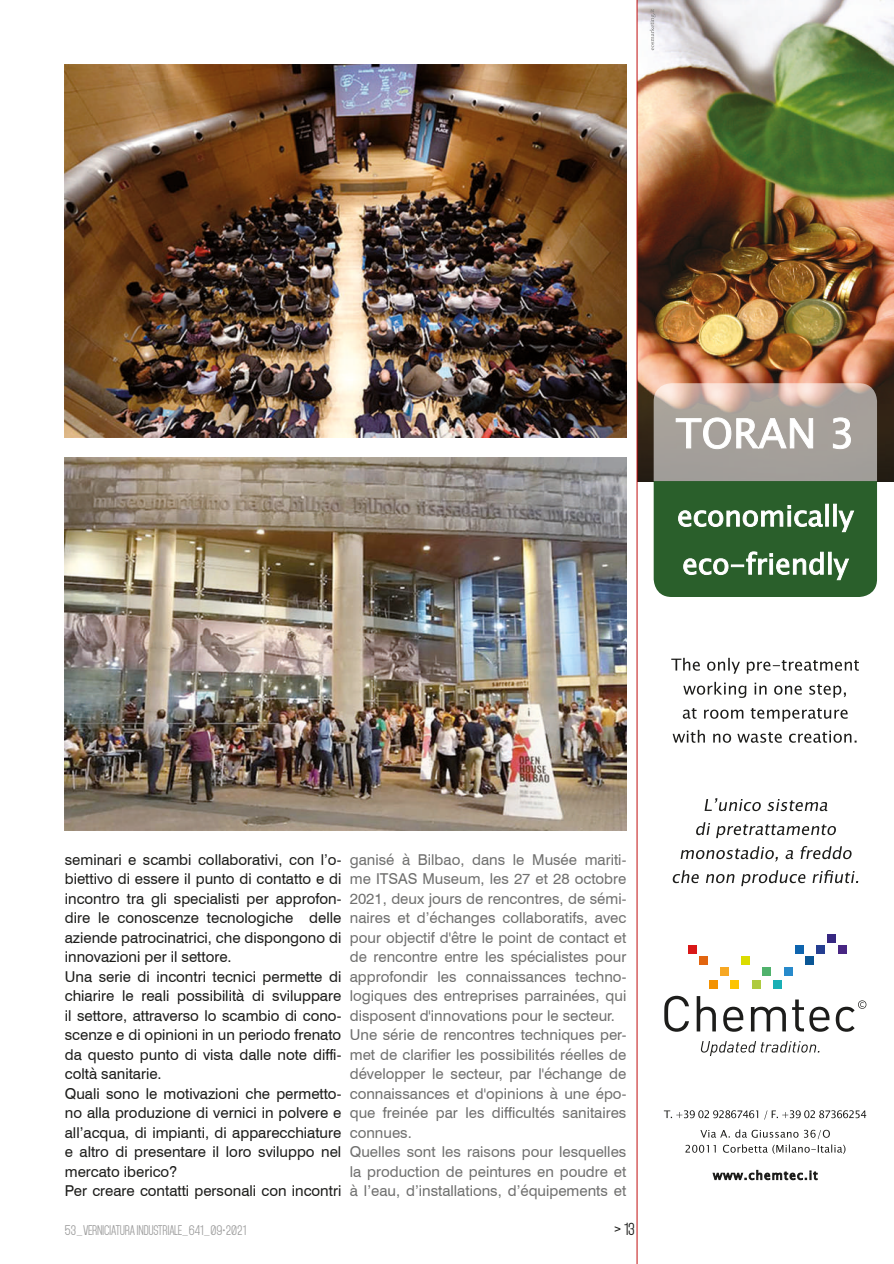
<style>
.page{position:relative;width:894px;height:1264px;background:#fff}
.page>*{position:absolute;margin:0;border:0;box-sizing:border-box;transform-origin:0 0}
.t1{font:15px/19.5px "Swiss 721 BT";color:#70706f}
.t2{font:15px/19.5px "Swiss 721 BT";color:#1d1d1b}
.t3{font:15px "Mohave";color:#1d1d1b}
.t4{font:12px "Mohave";letter-spacing:-.03em;color:#9d9d9d}
</style>
<div class="page">
<img style="left:637px;top:0;width:256px;height:481px">
<div style="left:688px;top:945px;width:9px;height:9px;background:#d91717"></div>
<div style="left:699px;top:955px;width:8px;height:9px;background:#e2650f"></div>
<div style="left:720px;top:966px;width:8px;height:9px;background:#f7a824"></div>
<div style="left:740px;top:955px;width:9px;height:9px;background:#dbdc00"></div>
<div style="left:762px;top:966px;width:8px;height:9px;background:#50b26c"></div>
<div style="left:784px;top:966px;width:8px;height:9px;background:#288acb"></div>
<div style="left:794px;top:945px;width:9px;height:9px;background:#0e64ae"></div>
<div style="left:805px;top:955px;width:9px;height:9px;background:#095695"></div>
<div style="left:816px;top:945px;width:9px;height:9px;background:#243e91"></div>
<div style="left:827px;top:934px;width:9px;height:8px;background:#362781"></div>
<div style="left:730px;top:979px;width:9px;height:9px;background:#fdc400"></div>
<div style="left:751px;top:979px;width:9px;height:9px;background:#aecb40"></div>
<div style="left:773px;top:979px;width:8px;height:9px;background:#19afb5"></div>
<div style="left:709px;top:979px;width:8px;height:9px;background:#f39200"></div>
<div style="left:838px;top:945px;width:9px;height:9px;background:#482683"></div>
<svg style="left:664px;top:995px;width:25px;height:36px"></svg>
<svg style="left:696px;top:996px;width:19px;height:35px"></svg>
<svg style="left:723px;top:1006px;width:20px;height:25px"></svg>
<svg style="left:750px;top:1006px;width:35px;height:25px"></svg>
<svg style="left:792px;top:999px;width:37px;height:32px"></svg>
<svg style="left:835px;top:1000px;width:31px;height:31px"></svg>
<svg style="left:700px;top:1041px;width:119px;height:14px"></svg>
<svg style="left:672px;top:729px;width:184px;height:13px"></svg>
<svg style="left:682px;top:708px;width:165px;height:13px"></svg>
<svg style="left:683px;top:681px;width:162px;height:17px"></svg>
<svg style="left:671px;top:657px;width:187px;height:16px"></svg>
<svg style="left:653px;top:383px;width:224px;height:214px;background:#788d71"></svg>
<svg style="left:672px;top:870px;width:186px;height:16px"></svg>
<svg style="left:680px;top:846px;width:171px;height:15px"></svg>
<svg style="left:696px;top:822px;width:140px;height:16px"></svg>
<svg style="left:704px;top:798px;width:123px;height:13px"></svg>
<svg style="left:712px;top:1169px;width:105px;height:10px"></svg>
<svg style="left:685px;top:1129px;width:160px;height:25px"></svg>
<svg style="left:663px;top:1110px;width:203px;height:9px"></svg>
<svg style="left:649px;top:9px;width:6px;height:41px"></svg>
<svg style="left:637px;top:0;width:7px;height:2px"></svg>
<hr style="left:636px;top:0;width:1px;height:1263px;background:#c00e0e">
<img style="left:65px;top:65px;width:561px;height:372px">
<img style="left:65px;top:457px;width:561px;height:373px">
<svg style="left:886px;top:0;width:8px;height:2px"></svg>
<p class="t2" style="left:65px;top:849px;width:278px">seminari e scambi collaborativi, con l’o&shy;biettivo di essere il punto di contatto e di incontro tra gli specialisti per approfon&shy;dire le conoscenze tecnologiche delle aziende patrocinatrici, che dispongono di innovazioni per il settore.<br>Una serie di incontri tecnici permette di chiarire le reali possibilità di sviluppare il settore, attraverso lo scambio di cono&shy;scenze e di opinioni in un periodo frenato da questo punto di vista dalle note diffi&shy;coltà sanitarie.<br>Quali sono le motivazioni che permetto&shy;no alla produzione di vernici in polvere e all’acqua, di impianti, di apparecchiature e altro di presentare il loro sviluppo nel mercato iberico?<br>Per creare contatti personali con incontri</p>
<p class="t1" style="left:350px;top:849px;width:278px">ganisé à Bilbao, dans le Musée mariti&shy;me ITSAS Museum, les 27 et 28 octobre 2021, deux jours de rencontres, de sémi&shy;naires et d’échanges collaboratifs, avec pour objectif d'être le point de contact et de rencontre entre les spécialistes pour approfondir les connaissances techno&shy;logiques des entreprises parrainées, qui disposent d'innovations pour le secteur.<br>Une série de rencontres techniques per&shy;met de clarifier les possibilités réelles de développer le secteur, par l'échange de connaissances et d'opinions à une épo&shy;que freinée par les difficultés sanitaires connues.<br>Quelles sont les raisons pour lesquelles la production de peintures en poudre et à l’eau, d’installations, d’équipements et</p>
<p class="t4" style="left:65px;top:1222px;width:183px">53_VERNICIATURA INDUSTRIALE_641_09•2021</p>
<p class="t3" style="left:614px;top:1220px;width:22px">&gt; 13</p>
</div>
